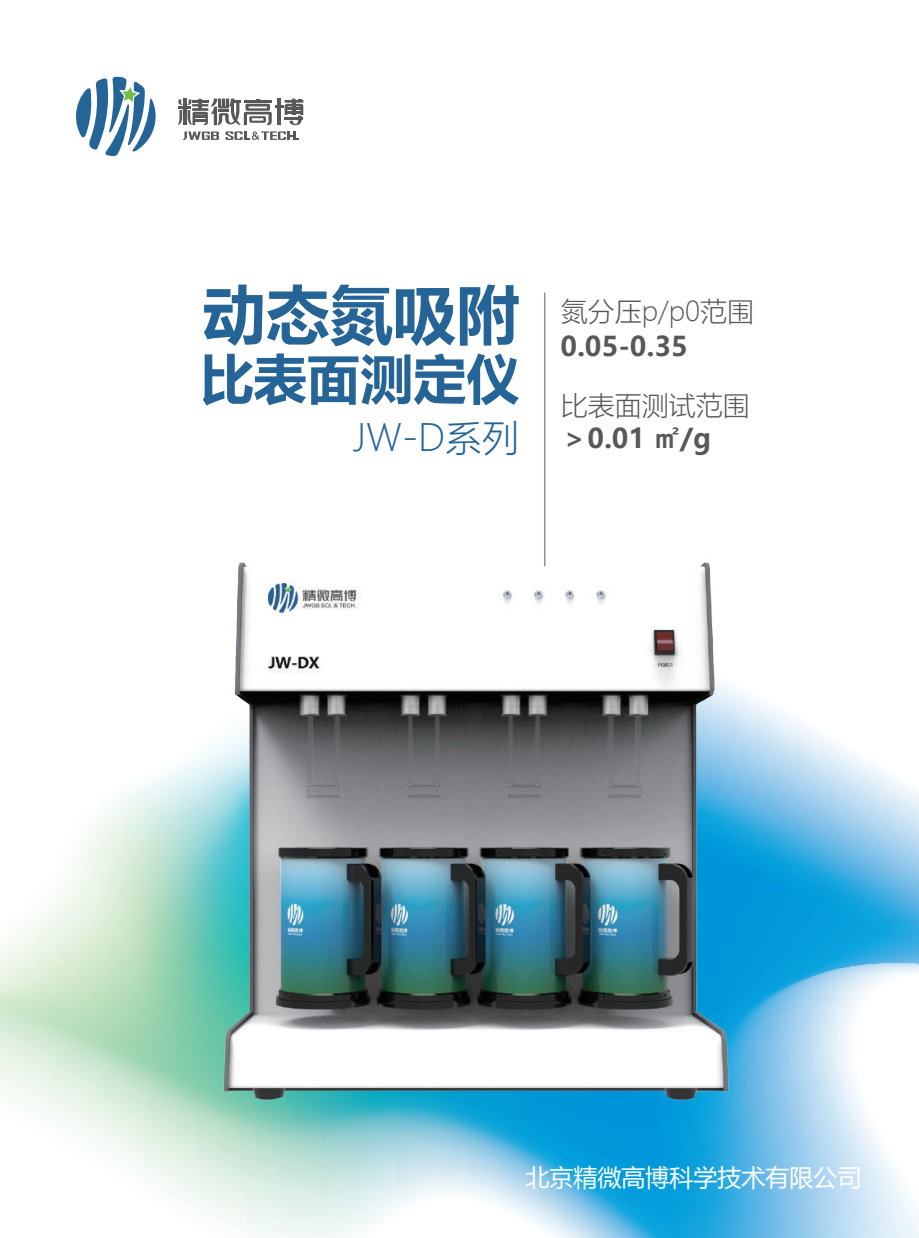
<style>
.page{position:relative;width:919px;height:1238px;background:#fff}
.page>*{position:absolute;margin:0;border:0;box-sizing:border-box;transform-origin:0 0}
.t1{font:700 63.3px "Microsoft Ya Hei";color:#256497}
.t2{font:700 53.1px "Microsoft Ya Hei";color:#256497}
.t3{font:300 37.2px "Microsoft Ya Hei";color:#256497}
.t4{font:300 27px/35.7px "Microsoft Ya Hei";color:#57585a}
.t5{font:700 27px/33px "Microsoft Ya Hei";color:#57585a}
.t6{font:24px "Microsoft Ya Hei";color:#fff}
.s1{font-weight:700}
.s2{font-weight:300}
</style>
<div class="page">
<svg style="left:0;top:705px;width:918px;height:532px"></svg>
<svg style="left:76px;top:77px;width:80px;height:79px"></svg>
<svg style="left:178px;top:99px;width:125px;height:26px"></svg>
<svg style="left:183px;top:131px;width:36px;height:9px"></svg>
<svg style="left:225px;top:131px;width:74px;height:9px"></svg>
<hr style="left:544px;top:292px;width:1px;height:379px;background:#939598">
<img style="left:188px;top:553px;width:573px;height:573px">
<p class="t1" style="left:203px;top:270px;width:318px">动态氮吸附</p>
<p class="t2" style="left:200px;top:342px;width:320px">比表面测定仪</p>
<p class="t3" style="left:353px;top:412px;width:168px">JW-D系列</p>
<p class="t4" style="left:560px;top:292px;width:195px">氮分压p/p0范围<br><span class="s1">0.05-0.35</span></p>
<p class="t5" style="left:560px;top:387px;width:190px"><span class="s2">比表面测试范围</span>＞0.01 ㎡/g</p>
<p class="t6" style="left:525px;top:1161px;width:337px">北京精微高博科学技术有限公司</p>
</div>
